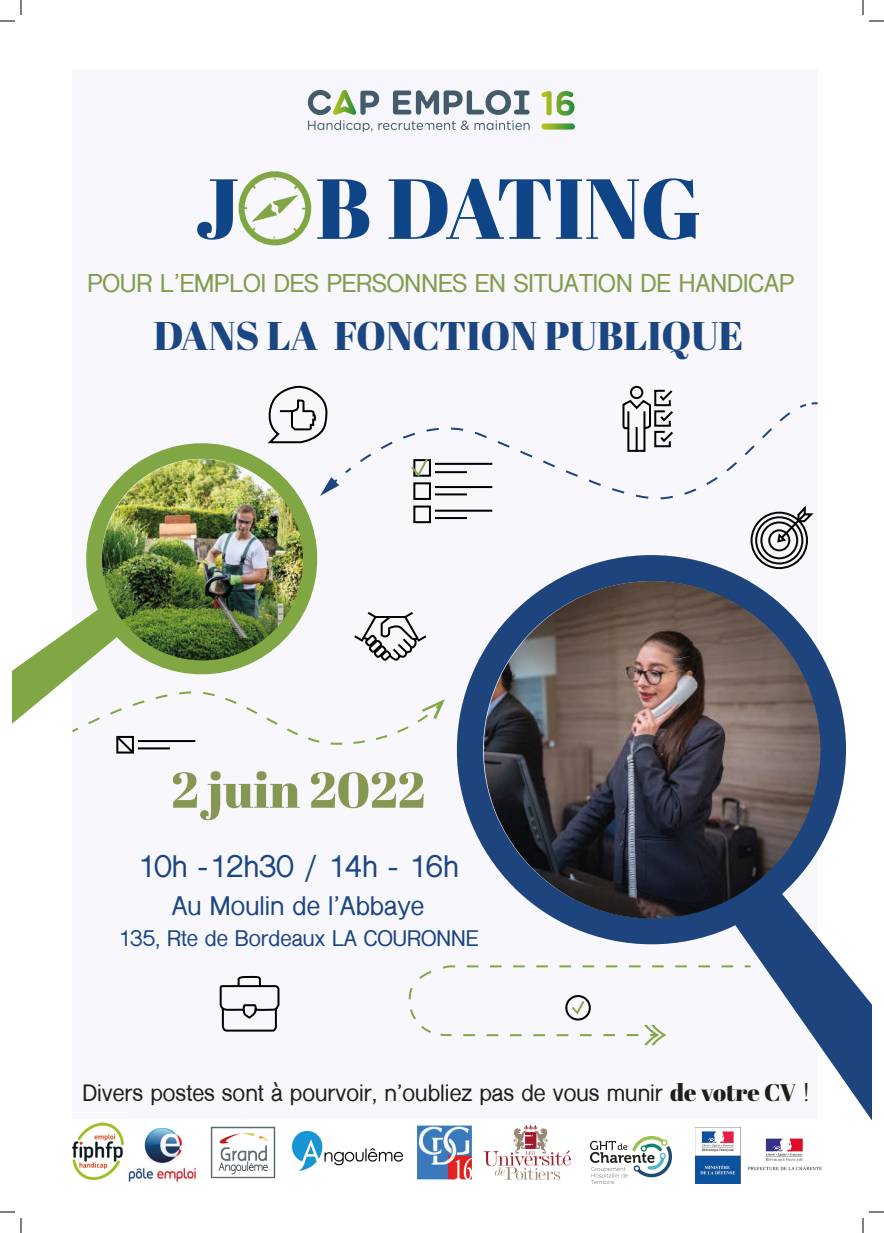
<style>
.page{position:relative;width:884px;height:1233px;background:#fff}
.page>*{position:absolute;margin:0;border:0;box-sizing:border-box;transform-origin:0 0}
.t1{font:85px "Abril Fatface";letter-spacing:-.01em;color:#0f4587}
.t2{font:50px "Abril Fatface";color:#859753}
.t3{font:40px "Abril Fatface";color:#1b4682}
.t4{font:700 29px "Shree Dev 0714";color:#1b4682}
.t5{font:700 25px "Shree Dev 0714";color:#1b4682}
.t6{font:700 24px "Shree Dev 0714";color:#839c4c}
.t7{font:700 22px "Shree Dev 0714";color:#1d1d1b}
.t8{font:700 21px "Shree Dev 0714";color:#1b4682}
.s1{font-family:"Abril Fatface";font-weight:400;font-size:24px}
.s2{font-size:24px}
</style>
<div class="page">
<img style="left:307px;top:89px;width:269px;height:44px">
<img style="left:123px;top:1128px;width:73px;height:53px">
<img style="left:695px;top:1127px;width:34px;height:56px">
<img style="left:418px;top:1125px;width:53px;height:54px">
<img style="left:484px;top:1125px;width:87px;height:54px">
<img style="left:292px;top:1131px;width:111px;height:39px">
<svg style="left:238px;top:171px;width:74px;height:75px"></svg>
<svg style="left:456px;top:555px;width:390px;height:390px"></svg>
<svg style="left:729px;top:887px;width:142px;height:326px"></svg>
<svg style="left:86px;top:443px;width:232px;height:162px"></svg>
<img style="left:102px;top:459px;width:201px;height:201px;border-radius:101px">
<svg style="left:265px;top:385px;width:63px;height:59px"></svg>
<svg style="left:749px;top:505px;width:67px;height:65px"></svg>
<svg style="left:345px;top:403px;width:462px;height:93px"></svg>
<svg style="left:811px;top:402px;width:7px;height:3px"></svg>
<svg style="left:320px;top:477px;width:20px;height:19px"></svg>
<svg style="left:219px;top:975px;width:61px;height:57px"></svg>
<div style="left:413px;top:482px;width:18px;height:18px;border:2px solid #000"></div>
<div style="left:413px;top:505px;width:18px;height:18px;border:2px solid #000"></div>
<hr style="left:435px;top:463px;width:57px;height:2px;background:#000">
<hr style="left:435px;top:486px;width:57px;height:2px;background:#000">
<hr style="left:435px;top:493px;width:32px;height:2px;background:#000">
<hr style="left:435px;top:510px;width:57px;height:2px;background:#000">
<hr style="left:435px;top:517px;width:32px;height:2px;background:#000">
<svg style="left:358px;top:421px;width:113px;height:57px"></svg>
<svg style="left:12px;top:605px;width:433px;height:149px"></svg>
<svg style="left:408px;top:964px;width:344px;height:81px"></svg>
<svg style="left:495px;top:385px;width:180px;height:115px"></svg>
<img style="left:484px;top:581px;width:336px;height:337px">
<img style="left:72px;top:1122px;width:51px;height:57px">
<img style="left:590px;top:1136px;width:81px;height:47px">
<img style="left:210px;top:1126px;width:66px;height:53px">
<svg style="left:0;top:1211px;width:15px;height:1px"></svg>
<svg style="left:869px;top:1211px;width:15px;height:1px"></svg>
<svg style="left:0;top:0;width:22px;height:22px"></svg>
<svg style="left:20px;top:1218px;width:2px;height:15px"></svg>
<svg style="left:862px;top:0;width:22px;height:22px"></svg>
<svg style="left:862px;top:1218px;width:2px;height:15px"></svg>
<h1 class="t1" style="left:195px;top:149px;width:508px">J B DATING</h1>
<p class="t6" style="left:87px;top:269px;width:708px">POUR L’EMPLOI DES PERSONNES EN SITUATION DE HANDICAP</p>
<h3 class="t3" style="left:153px;top:307px;width:591px">DANS LA FONCTION PUBLIQUE</h3>
<h2 class="t2" style="left:171px;top:755px;width:256px">2 juin 2022</h2>
<h3 class="t4" style="left:137px;top:849px;width:323px">10h -12h30 / 14h - 16h</h3>
<p class="t5" style="left:172px;top:891px;width:254px">Au Moulin de l’Abbaye</p>
<p class="t8" style="left:118px;top:926px;width:362px">135, Rte de Bordeaux LA COURONNE</p>
<p class="t7" style="left:82px;top:1080px;width:728px">Divers postes sont à pourvoir, n’oubliez pas de vous munir <span class="s1">de votre CV</span> <span class="s2">!</span></p>
</div>
